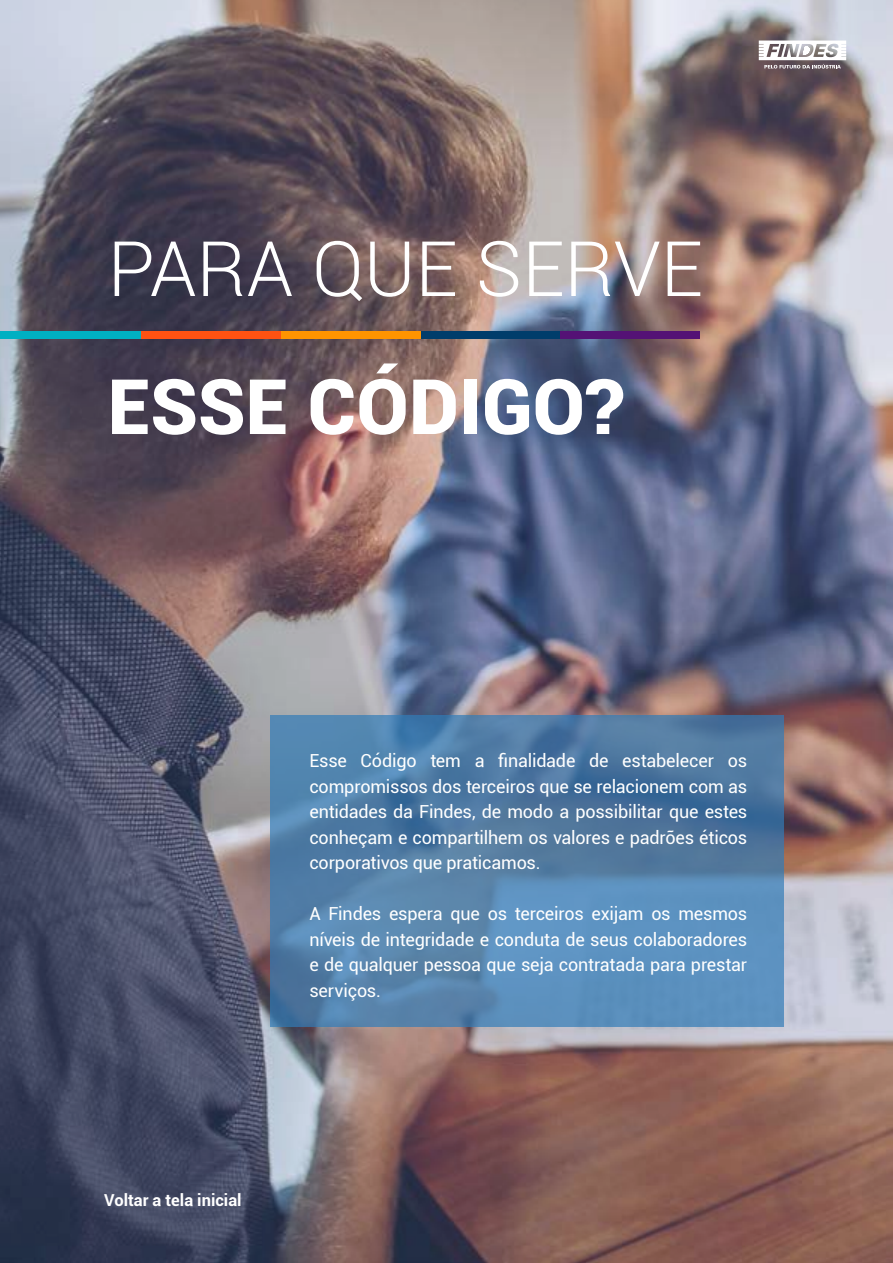
<style>
.page{position:relative;width:893px;height:1263px;background:#fff}
.page>*{position:absolute;margin:0;border:0;box-sizing:border-box;transform-origin:0 0}
.t1{font:300 76.5px "Roboto";color:#fff}
.t2{font:900 76.5px "Roboto";color:#fff}
.t3{font:18px/25.5px "Roboto";letter-spacing:-.01em;color:#fff;text-align:justify}
.t4{font:700 16.5px "Roboto";color:#fff}
</style>
<div class="page">
<img style="left:0;top:0;width:893px;height:1263px">
<svg style="left:270px;top:715px;width:513px;height:312px;background:#5382ac"></svg>
<div style="left:559px;top:331px;width:141px;height:8px;background:#541275"></div>
<div style="left:419px;top:331px;width:141px;height:8px;background:#003d6b"></div>
<div style="left:280px;top:331px;width:140px;height:8px;background:#ff9400"></div>
<div style="left:140px;top:331px;width:141px;height:8px;background:#ff5212"></div>
<div style="left:0;top:331px;width:141px;height:8px;background:#00b0c2"></div>
<svg style="left:759px;top:41px;width:87px;height:28px"></svg>
<h1 class="t1" style="left:108px;top:216px;width:597px">PARA QUE SERVE</h1>
<h1 class="t2" style="left:108px;top:353px;width:518px">ESSE CÓDIGO?</h1>
<p class="t3" style="left:309px;top:747px;width:439px">Esse Código tem a finalidade de estabelecer os compromissos dos terceiros que se relacionem com as entidades da Findes, de modo a possibilitar que estes conheçam e compartilhem os valores e padrões éticos corporativos que praticamos.</p>
<p class="t3" style="left:309px;top:900px;width:439px">A Findes espera que os terceiros exijam os mesmos níveis de integridade e conduta de seus colaboradores e de qualquer pessoa que seja contratada para prestar serviços.</p>
<p class="t4" style="left:104px;top:1188px;width:139px">Voltar a tela inicial</p>
</div>
